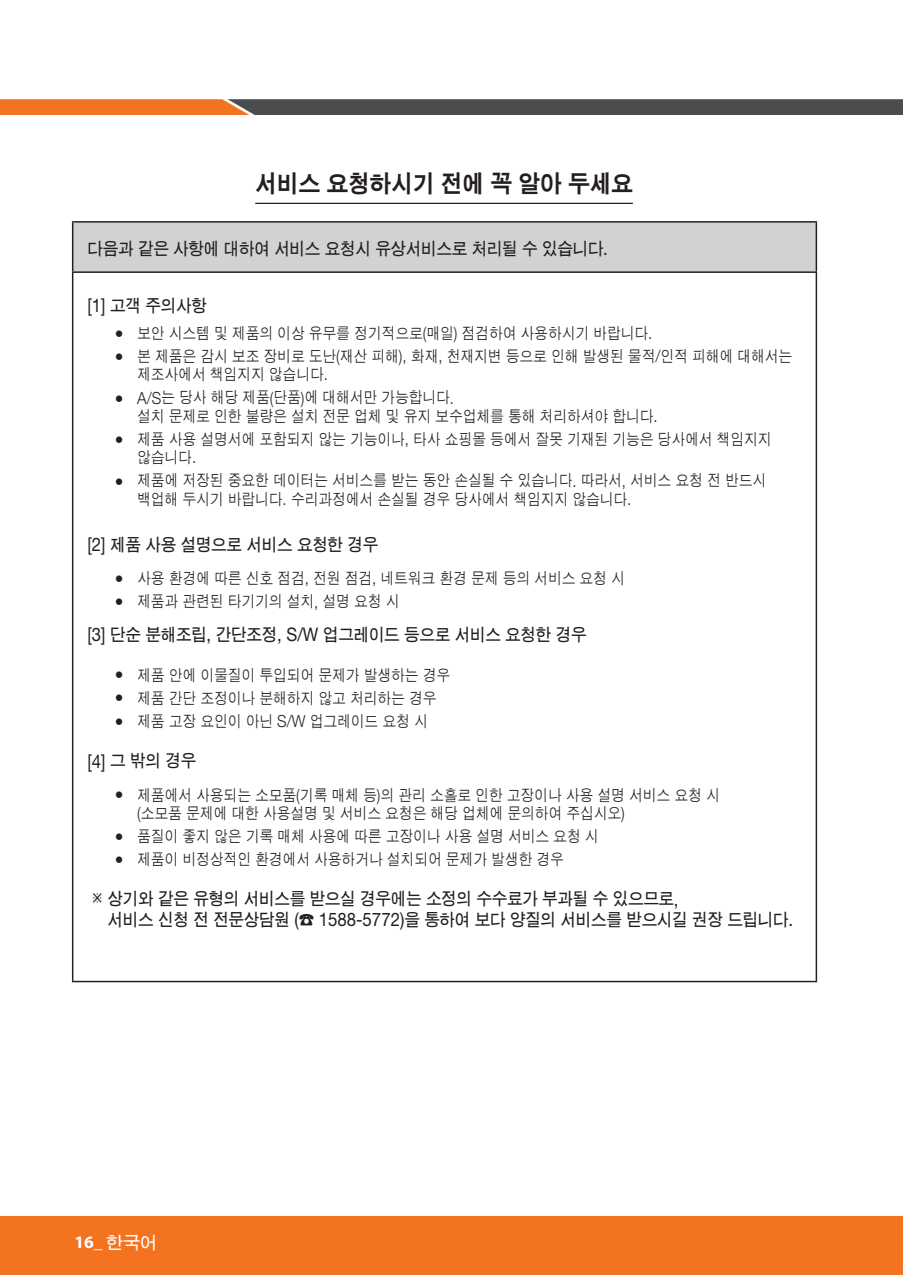
<style>
.page{position:relative;width:903px;height:1275px;background:#fff}
.page>*{position:absolute;margin:0;border:0;box-sizing:border-box;transform-origin:0 0}
.t1{font:23.97px "D Xgo Std 60";color:#231f20;scale:.9 1}
.t2{font:16.97px/20.3px "D Xgo Std 40";color:#231f20;scale:.9 1}
.t3{font:16.97px "D Xgo Std 40";color:#fff}
.t4{font:15.22px/18.2px "D Xgo Std 20";letter-spacing:.055em;color:#231f20;scale:.86 1}
.s1{font-family:"Helvetica Neue cp";font-size:18.72px}
.s2{font-family:"Helvetica Neue cp";font-weight:300}
.s3{font-family:"Helvetica Neue cp";font-weight:300;font-size:16.8px}
.s4{font-family:"Myriad Pro";font-weight:700;font-size:17.5px}
.s5{font-family:"Myriad Pro";font-size:17.5px}
</style>
<div class="page">
<div style="left:0;top:1216px;width:903px;height:59px;background:#f47321"></div>
<svg style="left:0;top:99px;width:903px;height:16px;background:#7a5945"></svg>
<hr style="left:255px;top:203px;width:378px;height:1px;background:#231f20">
<div style="left:73px;top:222px;width:743px;height:50px;background:#d1d2d4"></div>
<hr style="left:72px;top:221px;width:745px;height:2px;background:#231f20">
<hr style="left:72px;top:223px;width:1px;height:48px;background:#231f20">
<hr style="left:815px;top:223px;width:2px;height:48px;background:#231f20">
<hr style="left:72px;top:271px;width:745px;height:2px;background:#231f20">
<hr style="left:72px;top:273px;width:1px;height:708px;background:#231f20">
<hr style="left:815px;top:273px;width:2px;height:708px;background:#231f20">
<hr style="left:72px;top:981px;width:745px;height:1px;background:#231f20">
<h1 class="t1" style="left:255px;top:172px;width:421px">서비스 요청하시기 전에 꼭 알아 두세요</h1>
<p class="t2" style="left:88px;top:239px;width:580px">다음과 같은 사항에 대하여 서비스 요청시 유상서비스로 처리될 수 있습니다<span class="s1">.</span></p>
<p class="t2" style="left:88px;top:296px;width:134px"><span class="s1">[1]</span> 고객 주의사항</p>
<p class="t4" style="left:115px;top:324px;width:626px"><span class="s2">●</span> 보안 시스템 및 제품의 이상 유무를 정기적으로<span class="s3">(</span>매일<span class="s3">)</span> 점검하여 사용하시기 바랍니다<span class="s3">.</span></p>
<p class="t4" style="left:138px;top:348px;width:762px;text-indent:-23px"><span class="s2">●</span> 본 제품은 감시 보조 장비로 도난<span class="s3">(</span>재산 피해<span class="s3">),</span> 화재<span class="s3">,</span> 천재지변 등으로 인해 발생된 물적<span class="s3">/</span>인적 피해에 대해서는 제조사에서 책임지지 않습니다<span class="s3">.</span></p>
<p class="t4" style="left:138px;top:389px;width:606px;text-indent:-23px"><span class="s2">●</span> <span class="s3">A/S</span>는 당사 해당 제품<span class="s3">(</span>단품<span class="s3">)</span>에 대해서만 가능합니다<span class="s3">.<br></span>설치 문제로 인한 불량은 설치 전문 업체 및 유지 보수업체를 통해 처리하셔야 합니다<span class="s3">.</span></p>
<p class="t4" style="left:138px;top:431px;width:738px;text-indent:-23px"><span class="s2">●</span> 제품 사용 설명서에 포함되지 않는 기능이나<span class="s3">,</span> 타사 쇼핑몰 등에서 잘못 기재된 기능은 당사에서 책임지지 않습니다<span class="s3">.</span></p>
<p class="t4" style="left:138px;top:472px;width:732px;text-indent:-23px"><span class="s2">●</span> 제품에 저장된 중요한 데이터는 서비스를 받는 동안 손실될 수 있습니다<span class="s3">.</span> 따라서<span class="s3">,</span> 서비스 요청 전 반드시 백업해 두시기 바랍니다<span class="s3">.</span> 수리과정에서 손실될 경우 당사에서 책임지지 않습니다<span class="s3">.</span></p>
<p class="t2" style="left:88px;top:535px;width:324px"><span class="s1">[2]</span> 제품 사용 설명으로 서비스 요청한 경우</p>
<p class="t4" style="left:115px;top:570px;width:594px"><span class="s2">●</span> 사용 환경에 따른 신호 점검<span class="s3">,</span> 전원 점검<span class="s3">,</span> 네트워크 환경 문제 등의 서비스 요청 시</p>
<p class="t4" style="left:115px;top:593px;width:332px"><span class="s2">●</span> 제품과 관련된 타기기의 설치<span class="s3">,</span> 설명 요청 시</p>
<p class="t2" style="left:88px;top:625px;width:556px"><span class="s1">[3]</span> 단순 분해조립<span class="s1">,</span> 간단조정<span class="s1">, S/W</span> 업그레이드 등으로 서비스 요청한 경우</p>
<p class="t4" style="left:115px;top:666px;width:391px"><span class="s2">●</span> 제품 안에 이물질이 투입되어 문제가 발생하는 경우</p>
<p class="t4" style="left:115px;top:690px;width:375px"><span class="s2">●</span> 제품 간단 조정이나 분해하지 않고 처리하는 경우</p>
<p class="t4" style="left:115px;top:713px;width:365px"><span class="s2">●</span> 제품 고장 요인이 아닌 <span class="s3">S/W</span> 업그레이드 요청 시</p>
<p class="t2" style="left:88px;top:752px;width:122px"><span class="s1">[4]</span> 그 밖의 경우</p>
<p class="t4" style="left:137px;top:786px;width:678px;text-indent:-22px"><span class="s2">●</span> 제품에서 사용되는 소모품<span class="s3">(</span>기록 매체 등<span class="s3">)</span>의 관리 소홀로 인한 고장이나 사용 설명 서비스 요청 시 <span class="s3">(</span>소모품 문제에 대한 사용설명 및 서비스 요청은 해당 업체에 문의하여 주십시오<span class="s3">)</span></p>
<p class="t4" style="left:115px;top:828px;width:564px"><span class="s2">●</span> 품질이 좋지 않은 기록 매체 사용에 따른 고장이나 사용 설명 서비스 요청 시</p>
<p class="t4" style="left:115px;top:851px;width:523px"><span class="s2">●</span> 제품이 비정상적인 환경에서 사용하거나 설치되어 문제가 발생한 경우</p>
<p class="t2" style="left:108px;top:890px;width:763px">상기와 같은 유형의 서비스를 받으실 경우에는 소정의 수수료가 부과될 수 있으므로<span class="s1">,<br></span>서비스 신청 전 전문상담원 <span class="s1">(</span>☎ <span class="s1">1588-5772)</span>을 통하여 보다 양질의 서비스를 받으시길 권장 드립니다<span class="s1">.</span></p>
<p class="t3" style="left:74px;top:1234px;width:84px"><span class="s4">16</span><span class="s5">_</span> 한국어</p>
</div>
